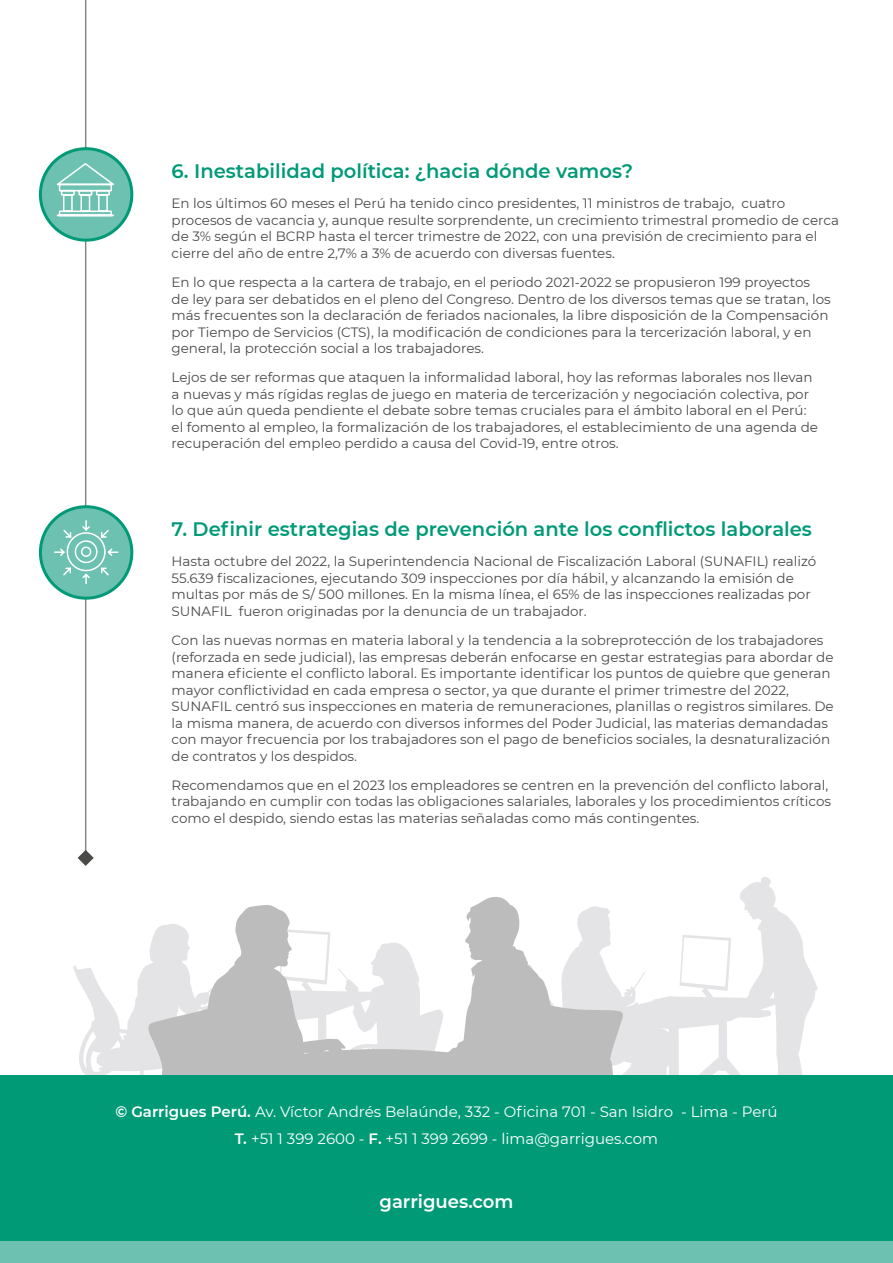
<style>
.page{position:relative;width:893px;height:1263px;background:#fff}
.page>*{position:absolute;margin:0;border:0;box-sizing:border-box;transform-origin:0 0}
.t1{font:600 19.5px "Montserrat";color:#009a77}
.t2{font:600 18px "Montserrat";color:#fff}
.t3{font:15px "Montserrat";color:#fff}
.t4{font:13.5px/16.5px "Montserrat";color:#4a4a49}
.s1{font-weight:600}
</style>
<div class="page">
<svg style="left:73px;top:965px;width:67px;height:111px;fill:#eaeaeb"></svg>
<svg style="left:625px;top:877px;width:193px;height:199px"></svg>
<svg style="left:681px;top:937px;width:48px;height:49px"></svg>
<svg style="left:140px;top:897px;width:485px;height:179px"></svg>
<div style="left:0;top:1076px;width:893px;height:187px;background:#009a77"></div>
<hr style="left:85px;top:0;width:1px;height:858px;background:#878989">
<svg style="left:78px;top:850px;width:16px;height:16px"></svg>
<div style="left:0;top:1242px;width:893px;height:21px;background:#6dc1b0"></div>
<div style="left:40px;top:149px;width:92px;height:91px;background:#6dc1b0;border-radius:50%"></div>
<div style="left:39px;top:147px;width:94px;height:95px;border:3px solid #009a77;border-radius:50%"></div>
<svg style="left:40px;top:507px;width:92px;height:91px;background:#5ebba8"></svg>
<div style="left:39px;top:505px;width:94px;height:95px;border:3px solid #009a77;border-radius:50%"></div>
<svg style="left:53px;top:519px;width:66px;height:66px;background:#7ec8b9"></svg>
<svg style="left:53px;top:162px;width:61px;height:55px"></svg>
<p class="t1" style="left:172px;top:157px;width:463px">6. Inestabilidad política: ¿hacia dónde vamos?</p>
<p class="t4" style="left:172px;top:195px;width:669px">En los últimos 60 meses el Perú ha tenido cinco presidentes, 11 ministros de trabajo, cuatro procesos de vacancia y, aunque resulte sorprendente, un crecimiento trimestral promedio de cerca de 3% según el BCRP hasta el tercer trimestre de 2022, con una previsión de crecimiento para el cierre del año de entre 2,7% a 3% de acuerdo con diversas fuentes.</p>
<p class="t4" style="left:172px;top:273px;width:661px">En lo que respecta a la cartera de trabajo, en el periodo 2021-2022 se propusieron 199 proyectos de ley para ser debatidos en el pleno del Congreso. Dentro de los diversos temas que se tratan, los más frecuentes son la declaración de feriados nacionales, la libre disposición de la Compensación por Tiempo de Servicios (CTS), la modificación de condiciones para la tercerización laboral, y en general, la protección social a los trabajadores.</p>
<p class="t4" style="left:172px;top:369px;width:648px">Lejos de ser reformas que ataquen la informalidad laboral, hoy las reformas laborales nos llevan a nuevas y más rígidas reglas de juego en materia de tercerización y negociación colectiva, por lo que aún queda pendiente el debate sobre temas cruciales para el ámbito laboral en el Perú: el fomento al empleo, la formalización de los trabajadores, el establecimiento de una agenda de recuperación del empleo perdido a causa del Covid-19, entre otros.</p>
<p class="t1" style="left:172px;top:515px;width:642px">7. Definir estrategias de prevención ante los conflictos laborales</p>
<p class="t4" style="left:172px;top:553px;width:646px">Hasta octubre del 2022, la Superintendencia Nacional de Fiscalización Laboral (SUNAFIL) realizó 55.639 fiscalizaciones, ejecutando 309 inspecciones por día hábil, y alcanzando la emisión de multas por más de S/ 500 millones. En la misma línea, el 65% de las inspecciones realizadas por SUNAFIL fueron originadas por la denuncia de un trabajador.</p>
<p class="t4" style="left:172px;top:631px;width:664px">Con las nuevas normas en materia laboral y la tendencia a la sobreprotección de los trabajadores (reforzada en sede judicial), las empresas deberán enfocarse en gestar estrategias para abordar de manera eficiente el conflicto laboral. Es importante identificar los puntos de quiebre que generan mayor conflictividad en cada empresa o sector, ya que durante el primer trimestre del 2022, SUNAFIL centró sus inspecciones en materia de remuneraciones, planillas o registros similares. De la misma manera, de acuerdo con diversos informes del Poder Judicial, las materias demandadas con mayor frecuencia por los trabajadores son el pago de beneficios sociales, la desnaturalización de contratos y los despidos.</p>
<p class="t4" style="left:172px;top:776px;width:661px">Recomendamos que en el 2023 los empleadores se centren en la prevención del conflicto laboral, trabajando en cumplir con todas las obligaciones salariales, laborales y los procedimientos críticos como el despido, siendo estas las materias señaladas como más contingentes.</p>
<p class="t3" style="left:115px;top:1101px;width:664px"><span class="s1">© Garrigues Perú.</span> Av. Víctor Andrés Belaúnde, 332 - Oficina 701 - San Isidro - Lima - Perú</p>
<p class="t3" style="left:235px;top:1128px;width:425px"><span class="s1">T.</span> +51 1 399 2600 - <span class="s1">F.</span> +51 1 399 2699 - lima@garrigues.com</p>
<p class="t2" style="left:380px;top:1189px;width:135px">garrigues.com</p>
</div>
